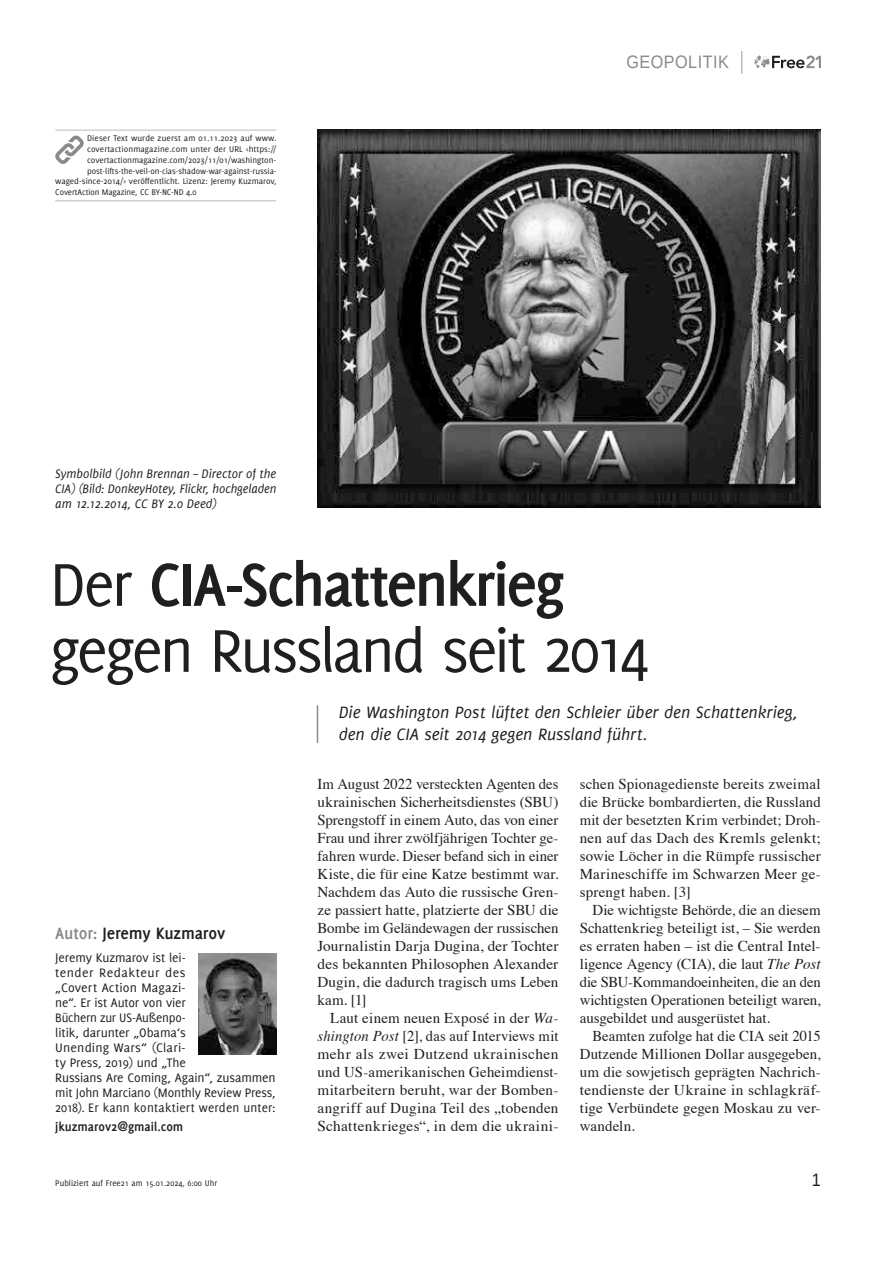
<style>
.page{position:relative;width:893px;height:1263px;background:#fff}
.page>*{position:absolute;margin:0;border:0;box-sizing:border-box;transform-origin:0 0}
.t1{font:66px/66px "Delicious";letter-spacing:-.045em;color:#1f1f1f}
.t2{font:italic 18px/21.6px "Delicious";letter-spacing:-.005em;color:#1f1f1f}
.t3{font:700 18px "Delicious";letter-spacing:-.01em;color:#1f1f1f}
.t4{font:18px "Liberation Sans";letter-spacing:.03em;color:#8a8a8a;scale:.9 1}
.t5{font:18px "Liberation Sans";color:#1f1f1f;scale:.9 1}
.t6{font:15px/18px "Times";letter-spacing:.01em;color:#1f1f1f;text-align:justify}
.t7{font:13.5px/15px "Delicious";letter-spacing:-.005em;color:#1f1f1f}
.t8{font:italic 13.5px/15px "Delicious";letter-spacing:-.005em;color:#1f1f1f;text-align:justify}
.t9{font:700 13.5px "Delicious";color:#1f1f1f}
.t10{font:9px "Delicious";color:#1f1f1f}
.s1{font-weight:700}
.s2{color:#8a8a8a}
.s3{font-style:italic}
</style>
<div class="page">
<svg style="left:755px;top:55px;width:66px;height:13px"></svg>
<svg style="left:741px;top:51px;width:1px;height:23px"></svg>
<hr style="left:317px;top:705px;width:1px;height:38px;background:#8a8a8a">
<img style="left:317px;top:130px;width:504px;height:377px">
<hr style="left:55px;top:130px;width:221px;height:1px;background:#bababa">
<hr style="left:55px;top:200px;width:221px;height:1px;background:#bababa">
<svg style="left:55px;top:135px;width:29px;height:29px"></svg>
<img style="left:199px;top:954px;width:77px;height:100px">
<p class="t10" style="left:87px;top:133px;width:191px">Dieser Text wurde zuerst am 01.11.2023 auf www.</p>
<p class="t10" style="left:87px;top:144px;width:191px">covertactionmagazine.com unter der URL &lt;https://</p>
<p class="t10" style="left:87px;top:155px;width:191px">covertactionmagazine.com/2023/11/01/washington-</p>
<p class="t10" style="left:87px;top:165px;width:191px">post-lifts-the-veil-on-cias-shadow-war-against-russia-</p>
<p class="t10" style="left:55px;top:176px;width:223px">waged-since-2014/&gt; veröffentlicht. Lizenz: Jeremy Kuzmarov,</p>
<p class="t10" style="left:55px;top:187px;width:143px">CovertAction Magazine, CC BY-NC-ND 4.0</p>
<p class="t8" style="left:55px;top:466px;width:223px">Symbolbild (John Brennan – Director of the CIA) (Bild: DonkeyHotey, Flickr, hochgeladen am 12.12.2014, CC BY 2.0 Deed)</p>
<p class="t4" style="left:626px;top:51px;width:115px">GEOPOLITIK</p>
<h1 class="t1" style="left:50px;top:550px;width:601px">Der <span class="s1">CIA-Schattenkrieg </span>gegen Russland seit 2014</h1>
<p class="t3" style="left:55px;top:922px;width:171px"><span class="s2">Autor:</span> Jeremy Kuzmarov</p>
<p class="t7" style="left:55px;top:950px;width:222px">Jeremy Kuzmarov ist lei-<br>tender Redakteur des<br>„Covert Action Magazi-<br>ne“. Er ist Autor von vier<br>Büchern zur US-Außenpo-<br>litik, darunter „Obama‘s<br>Unending Wars“ (Clari-<br>ty Press, 2019) und „The<br>Russians Are Coming, Again“, zusammen mit John Marciano (Monthly Review Press,<br>2018). Er kann kontaktiert werden unter:</p>
<p class="t9" style="left:55px;top:1119px;width:130px">jkuzmarov2@gmail.com</p>
<p class="t2" style="left:339px;top:701px;width:461px">Die Washington Post lüftet den Schleier über den Schattenkrieg, den die CIA seit 2014 gegen Russland führt.</p>
<p class="t6" style="left:317px;top:774px;width:242px">Im August 2022 versteckten Agenten des ukrainischen Sicherheitsdienstes (SBU)<br>Sprengstoff in einem Auto, das von einer Frau und ihrer zwölfjährigen Tochter ge&shy;fahren wurde. Dieser befand sich in einer Kiste, die für eine Katze bestimmt war.<br>Nachdem das Auto die russische Gren&shy;ze passiert hatte, platzierte der SBU die Bombe im Geländewagen der russischen Journalistin Darja Dugina, der Tochter des bekannten Philosophen Alexander Dugin, die dadurch tragisch ums Leben kam. [1]</p>
<p class="t6" style="left:317px;top:1008px;width:242px;text-indent:13px">Laut einem neuen Exposé in der <span class="s3">Wa&shy;shington Post</span> [2], das auf Interviews mit mehr als zwei Dutzend ukrainischen und US-amerikanischen Geheimdienst&shy;mitarbeitern beruht, war der Bomben&shy;angriff auf Dugina Teil des „tobenden Schattenkrieges“, in dem die ukraini-</p>
<p class="t6" style="left:580px;top:774px;width:242px">schen Spionagedienste bereits zweimal die Brücke bombardierten, die Russland mit der besetzten Krim verbindet; Droh&shy;nen auf das Dach des Kremls gelenkt; sowie Löcher in die Rümpfe russischer Marineschiffe im Schwarzen Meer ge&shy;sprengt haben. [3]</p>
<p class="t6" style="left:580px;top:900px;width:242px;text-indent:13px">Die wichtigste Behörde, die an diesem Schattenkrieg beteiligt ist, – Sie werden es erraten haben – ist die Central Intel&shy;ligence Agency (CIA), die laut <span class="s3">The Post </span>die SBU-Kommandoeinheiten, die an den wichtigsten Operationen beteiligt waren, ausgebildet und ausgerüstet hat.</p>
<p class="t6" style="left:580px;top:1026px;width:242px;text-indent:13px">Beamten zufolge hat die CIA seit 2015<br>Dutzende Millionen Dollar ausgegeben, um die sowjetisch geprägten Nachrich&shy;tendienste der Ukraine in schlagkräf&shy;tige Verbündete gegen Moskau zu ver&shy;wandeln.</p>
<p class="t10" style="left:55px;top:1177px;width:163px">Publiziert auf Free21 am 15.01.2024, 6:00 Uhr</p>
<p class="t5" style="left:812px;top:1168px;width:12px">1</p>
</div>
